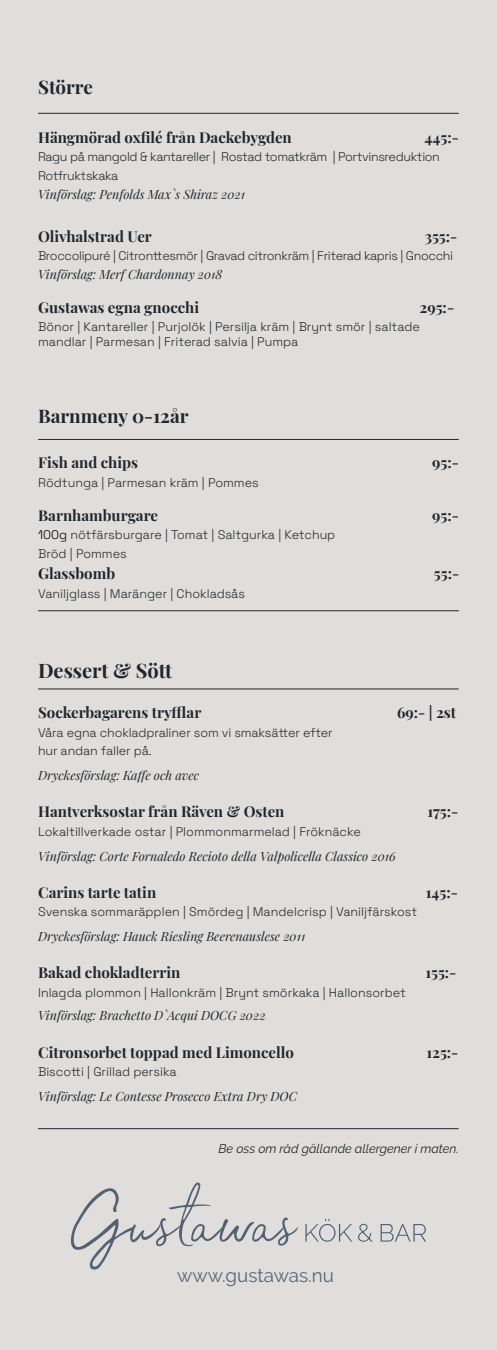
<style>
.page{position:relative;width:497px;height:1350px;background:#fff}
.page>*{position:absolute;margin:0;border:0;box-sizing:border-box;transform-origin:0 0}
.Rubrik_A3_VIK{font:700 20px "Playfair Display";color:#22262b}
.Rubrik_A3_VIK-2{font:700 18.75px "Playfair Display";color:#22262b}
.Rätt{font:18.75px "Raleway";color:#596473}
.Dryckesförslag_A3_VIK{font:700 15px "Playfair Display";color:#22262b}
.Innehåll_A3_VIK{font:700 15px "Playfair Display";color:#22262b}
.Rätt_A3_VIK{font:700 15px "Playfair Display";color:#22262b}
.Innehåll_A3_VIK-2{font:300 12.5px/15px "Space Grotesk";color:#22262b}
.Dryckesförslag_A3_VIK-2{font:italic 12.5px "Playfair Display";color:#22262b}
.Innehåll_A3_VIK-3{font:300 12.5px "Space Grotesk";letter-spacing:-.03em;color:#22262b}
.Innehåll_A3_VIK-4{font:italic 12.5px "Playfair Display";color:#22262b}
.Innehåll_A3_VIK-5{font:italic 12.5px "Raleway";color:#22262b}
.s1{color:#000}
</style>
<div class="page">
<div style="left:0;top:0;width:496px;height:1350px;background:#dfdedc"></div>
<hr style="left:38px;top:689px;width:420px;height:1px;background:#22262b">
<hr style="left:38px;top:1128px;width:420px;height:1px;background:#22262b">
<svg style="left:305px;top:1219px;width:67px;height:23px"></svg>
<svg style="left:380px;top:1224px;width:45px;height:18px"></svg>
<svg style="left:71px;top:1182px;width:227px;height:88px"></svg>
<hr style="left:38px;top:113px;width:420px;height:1px;background:#22262b">
<hr style="left:38px;top:439px;width:420px;height:1px;background:#22262b">
<hr style="left:38px;top:610px;width:420px;height:1px;background:#22262b">
<p class="Rubrik_A3_VIK-2" style="left:38px;top:72px;width:56px">Större</p>
<p class="Innehåll_A3_VIK" style="left:38px;top:126px;width:255px">Hängmörad oxfilé från Dackebygden</p>
<p class="Innehåll_A3_VIK" style="left:424px;top:126px;width:36px">445:-</p>
<p class="Innehåll_A3_VIK-3" style="left:38px;top:148px;width:403px">Ragu på mangold &amp; kantareller | Rostad tomatkräm | Portvinsreduktion</p>
<p class="Innehåll_A3_VIK-3" style="left:38px;top:167px;width:82px">Rotfruktskaka</p>
<p class="Innehåll_A3_VIK-4" style="left:38px;top:184px;width:208px">Vinförslag: Penfolds Max`s Shiraz 2021</p>
<p class="Innehåll_A3_VIK" style="left:38px;top:224px;width:115px">Olivhalstrad Uer</p>
<p class="Innehåll_A3_VIK" style="left:424px;top:224px;width:34px">355:-</p>
<p class="Innehåll_A3_VIK-3" style="left:38px;top:247px;width:416px">Broccolipuré | Citronttesmör | Gravad citronkräm | Friterad kapris | Gnocchi</p>
<p class="Innehåll_A3_VIK-4" style="left:38px;top:264px;width:185px">Vinförslag: Merf Chardonnay 2018</p>
<p class="Innehåll_A3_VIK" style="left:38px;top:295px;width:162px">Gustawas egna gnocchi</p>
<p class="Innehåll_A3_VIK" style="left:419px;top:295px;width:36px">295:-</p>
<p class="Innehåll_A3_VIK-2" style="left:38px;top:319px;width:383px">Bönor | Kantareller | Purjolök | Persilja kräm | Brynt smör | saltade mandlar | Parmesan | Friterad salvia | Pumpa</p>
<p class="Rubrik_A3_VIK-2" style="left:38px;top:401px;width:152px">Barnmeny 0-12år</p>
<p class="Rätt_A3_VIK" style="left:38px;top:451px;width:101px">Fish and chips</p>
<p class="Rätt_A3_VIK" style="left:431px;top:451px;width:28px">95:-</p>
<p class="Innehåll_A3_VIK-2" style="left:38px;top:474px;width:222px">Rödtunga | Parmesan kräm | Pommes</p>
<p class="Innehåll_A3_VIK" style="left:38px;top:503px;width:121px">Barnhamburgare</p>
<p class="Innehåll_A3_VIK" style="left:432px;top:503px;width:28px">95:-</p>
<p class="Innehåll_A3_VIK-2" style="left:38px;top:527px;width:298px"><span class="s1">100g</span> nötfärsburgare | Tomat | Saltgurka | Ketchup</p>
<p class="Innehåll_A3_VIK-2" style="left:38px;top:545px;width:90px">Bröd | Pommes</p>
<p class="Innehåll_A3_VIK" style="left:38px;top:562px;width:78px">Glassbomb</p>
<p class="Innehåll_A3_VIK" style="left:433px;top:562px;width:27px">55:-</p>
<p class="Innehåll_A3_VIK-2" style="left:38px;top:585px;width:208px">Vaniljglass | Maränger | Chokladsås</p>
<p class="Rubrik_A3_VIK" style="left:38px;top:655px;width:136px">Dessert &amp; Sött</p>
<p class="Rätt_A3_VIK" style="left:38px;top:701px;width:164px">Sockerbagarens tryfflar</p>
<p class="Rätt_A3_VIK" style="left:396px;top:701px;width:60px">69:- | 2st</p>
<p class="Innehåll_A3_VIK-2" style="left:38px;top:724px;width:296px">Våra egna chokladpraliner som vi smaksätter efter</p>
<p class="Innehåll_A3_VIK-2" style="left:38px;top:743px;width:115px">hur andan faller på.</p>
<p class="Dryckesförslag_A3_VIK-2" style="left:38px;top:766px;width:163px">Dryckesförslag: Kaffe och avec</p>
<p class="Dryckesförslag_A3_VIK" style="left:38px;top:800px;width:247px">Hantverksostar från Räven &amp; Osten</p>
<p class="Dryckesförslag_A3_VIK" style="left:427px;top:800px;width:33px">175:-</p>
<p class="Innehåll_A3_VIK-2" style="left:38px;top:823px;width:324px">Lokaltillverkade ostar | Plommonmarmelad | Fröknäcke</p>
<p class="Dryckesförslag_A3_VIK-2" style="left:38px;top:846px;width:359px">Vinförslag: Corte Fornaledo Recioto della Valpolicella Classico 2016</p>
<p class="Dryckesförslag_A3_VIK" style="left:38px;top:880px;width:119px">Carins tarte tatin</p>
<p class="Dryckesförslag_A3_VIK" style="left:425px;top:880px;width:34px">145:-</p>
<p class="Innehåll_A3_VIK-2" style="left:38px;top:904px;width:380px">Svenska sommaräpplen | Smördeg | Mandelcrisp | Vaniljfärskost</p>
<p class="Dryckesförslag_A3_VIK-2" style="left:38px;top:927px;width:268px">Dryckesförslag: Hauck Riesling Beerenauslese 2011</p>
<p class="Dryckesförslag_A3_VIK" style="left:38px;top:961px;width:144px">Bakad chokladterrin</p>
<p class="Dryckesförslag_A3_VIK" style="left:425px;top:961px;width:32px">155:-</p>
<p class="Innehåll_A3_VIK-2" style="left:38px;top:984px;width:369px">Inlagda plommon | Hallonkräm | Brynt smörkaka | Hallonsorbet</p>
<p class="Dryckesförslag_A3_VIK-2" style="left:38px;top:1006px;width:229px">Vinförslag: Brachetto D`Acqui DOCG 2022</p>
<p class="Dryckesförslag_A3_VIK" style="left:38px;top:1040px;width:257px">Citronsorbet toppad med Limoncello</p>
<p class="Dryckesförslag_A3_VIK" style="left:426px;top:1040px;width:34px">125:-</p>
<p class="Innehåll_A3_VIK-2" style="left:38px;top:1064px;width:140px">Biscotti | Grillad persika</p>
<p class="Dryckesförslag_A3_VIK-2" style="left:38px;top:1086px;width:260px">Vinförslag: Le Contesse Prosecco Extra Dry DOC</p>
<p class="Innehåll_A3_VIK-5" style="left:218px;top:1141px;width:241px">Be oss om råd gällande allergener i maten.</p>
<p class="Rätt" style="left:177px;top:1264px;width:158px">www.gustawas.nu</p>
</div>
